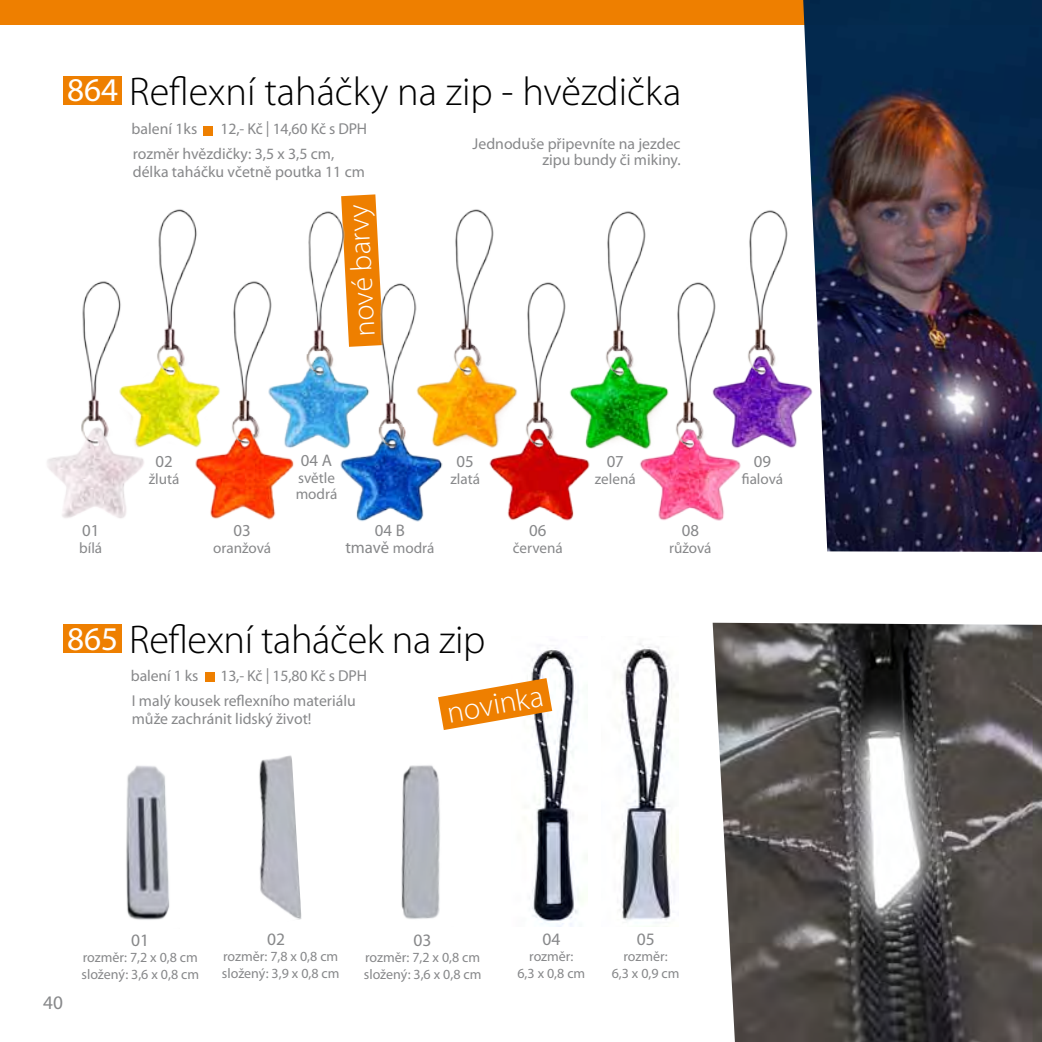
<style>
.page{position:relative;width:1042px;height:1042px;background:#fff}
.page>*{position:absolute;margin:0;border:0;box-sizing:border-box;transform-origin:0 0}
.t1{font:300 40.25px "Myriad Pro";color:#000}
.t2{font:300 30.62px "Myriad Pro";color:#fff}
.t3{font:300 29.75px "Myriad Pro";color:#fff}
.t4{font:19.25px "Myriad Pro";color:#87888a}
.t5{font:17.5px "Myriad Pro";color:#87888a}
.t6{font:16.8px/16.8px "Myriad Pro";color:#87888a;text-align:center}
.t7{font:15.75px/17.5px "Myriad Pro";color:#87888a}
.t8{font:15.05px/16.8px "Myriad Pro";color:#87888a}
.t9{font:14px/17.5px "Myriad Pro";color:#87888a}
.s1{font-weight:400;font-size:33.25px;color:#fff}
.s2{font-size:15.05px}
</style>
<div class="page">
<div style="left:63px;top:76px;width:59px;height:29px;background:#ee7f00"></div>
<div style="left:204px;top:126px;width:9px;height:9px;background:#ee7f00"></div>
<div style="left:63px;top:624px;width:59px;height:29px;background:#ee7f00"></div>
<div style="left:206px;top:672px;width:9px;height:9px;background:#ee7f00"></div>
<img style="left:712px;top:623px;width:330px;height:419px">
<div style="left:0;top:0;width:1042px;height:25px;background:#ee7f00"></div>
<img style="left:803px;top:0;width:239px;height:552px">
<svg style="left:346px;top:194px;width:34px;height:75px"></svg>
<img style="left:47px;top:458px;width:97px;height:60px">
<img style="left:54px;top:281px;width:85px;height:177px">
<img style="left:299px;top:388px;width:40px;height:56px">
<img style="left:299px;top:196px;width:74px;height:192px">
<img style="left:328px;top:427px;width:115px;height:95px">
<img style="left:339px;top:269px;width:104px;height:192px">
<img style="left:195px;top:411px;width:105px;height:109px">
<img style="left:195px;top:281px;width:104px;height:177px">
<svg style="left:251px;top:434px;width:9px;height:10px"></svg>
<img style="left:409px;top:339px;width:78px;height:118px">
<img style="left:415px;top:209px;width:79px;height:178px">
<svg style="left:473px;top:362px;width:9px;height:9px"></svg>
<img style="left:481px;top:412px;width:109px;height:109px">
<img style="left:487px;top:268px;width:103px;height:192px">
<svg style="left:545px;top:435px;width:9px;height:10px"></svg>
<img style="left:560px;top:341px;width:76px;height:117px">
<img style="left:566px;top:211px;width:80px;height:177px">
<svg style="left:625px;top:364px;width:9px;height:10px"></svg>
<img style="left:630px;top:412px;width:111px;height:109px">
<img style="left:636px;top:268px;width:105px;height:192px">
<img style="left:702px;top:340px;width:114px;height:117px">
<img style="left:708px;top:195px;width:107px;height:192px">
<svg style="left:693px;top:420px;width:11px;height:25px"></svg>
<img style="left:110px;top:339px;width:114px;height:118px">
<img style="left:116px;top:209px;width:107px;height:178px">
<svg style="left:176px;top:362px;width:9px;height:9px"></svg>
<img style="left:531px;top:648px;width:48px;height:278px">
<img style="left:619px;top:643px;width:59px;height:280px">
<img style="left:126px;top:765px;width:44px;height:155px">
<img style="left:401px;top:765px;width:39px;height:154px">
<img style="left:259px;top:755px;width:42px;height:165px">
<svg style="left:438px;top:678px;width:114px;height:52px"></svg>
<h1 class="t1" style="left:67px;top:69px;width:616px"><span class="s1">864</span> Reflexní taháčky na zip - hvězdička</h1>
<p class="t7" style="left:133px;top:145px;width:233px">rozměr hvězdičky: 3,5 x 3,5 cm, délka taháčku včetně poutka 11 cm</p>
<p class="t7" style="left:473px;top:136px;width:209px;line-height:15.8px;text-align:right">Jednoduše připevníte na jezdec zipu bundy či mikiny.</p>
<p class="t7" style="left:132px;top:121px;width:67px">balení 1ks</p>
<p class="t7" style="left:221px;top:120px;width:148px">12,- Kč | 14,60 Kč s DPH</p>
<h3 class="t3" style="left:348px;top:338px;width:134px;rotate:-93deg">nové barvy</h3>
<p class="t6" style="left:155px;top:453px;width:19px">02</p>
<p class="t8" style="left:149px;top:471px;width:32px">žlutá</p>
<p class="t6" style="left:301px;top:452px;width:33px">04 A</p>
<p class="t8" style="left:296px;top:469px;width:43px">světle modrá</p>
<p class="t6" style="left:457px;top:453px;width:19px">05</p>
<p class="t8" style="left:450px;top:470px;width:31px">zlatá</p>
<p class="t6" style="left:607px;top:453px;width:19px">07</p>
<p class="t8" style="left:595px;top:470px;width:42px">zelená</p>
<p class="t6" style="left:754px;top:453px;width:19px">09</p>
<p class="t8" style="left:742px;top:470px;width:43px">fialová</p>
<p class="t6" style="left:82px;top:522px;width:19px">01</p>
<p class="t8" style="left:79px;top:540px;width:24px">bílá</p>
<p class="t6" style="left:234px;top:522px;width:19px">03</p>
<p class="t8" style="left:213px;top:540px;width:59px">oranžová</p>
<p class="t6" style="left:345px;top:522px;width:91px">04 B<br>tmavě <span class="s2">modrá</span></p>
<p class="t6" style="left:529px;top:522px;width:19px">06</p>
<p class="t8" style="left:513px;top:540px;width:51px">červená</p>
<p class="t6" style="left:682px;top:522px;width:19px">08</p>
<p class="t8" style="left:669px;top:540px;width:44px">růžová</p>
<h1 class="t1" style="left:67px;top:617px;width:420px"><span class="s1">865</span> Reflexní taháček na zip</h1>
<p class="t7" style="left:131px;top:667px;width:69px">balení 1 ks</p>
<p class="t7" style="left:132px;top:663px;width:237px;line-height:25.4px;text-indent:89px">13,- Kč | 15,80 Kč s DPH<br>I malý kousek reflexního materiálu</p>
<p class="t7" style="left:132px;top:710px;width:181px">může zachránit lidský život!</p>
<h2 class="t2" style="left:445px;top:696px;width:98px;rotate:-10deg">novinka</h2>
<p class="t4" style="left:43px;top:992px;width:21px">40</p>
<p class="t5" style="left:131px;top:931px;width:19px">01</p>
<p class="t5" style="left:542px;top:929px;width:19px">04</p>
<p class="t9" style="left:517px;top:947px;width:69px;text-align:center">rozměr:<br>6,3 x 0,8 cm</p>
<p class="t5" style="left:267px;top:929px;width:19px">02</p>
<p class="t9" style="left:222px;top:947px;width:119px">rozměr: 7,8 x 0,8 cm složený: 3,9 x 0,8 cm</p>
<p class="t5" style="left:414px;top:931px;width:19px">03</p>
<p class="t9" style="left:364px;top:948px;width:119px">rozměr: 7,2 x 0,8 cm složený: 3,6 x 0,8 cm</p>
<p class="t9" style="left:81px;top:948px;width:119px">rozměr: 7,2 x 0,8 cm složený: 3,6 x 0,8 cm</p>
<p class="t5" style="left:637px;top:929px;width:19px">05</p>
<p class="t9" style="left:612px;top:947px;width:69px;text-align:center">rozměr:<br>6,3 x 0,9 cm</p>
</div>
